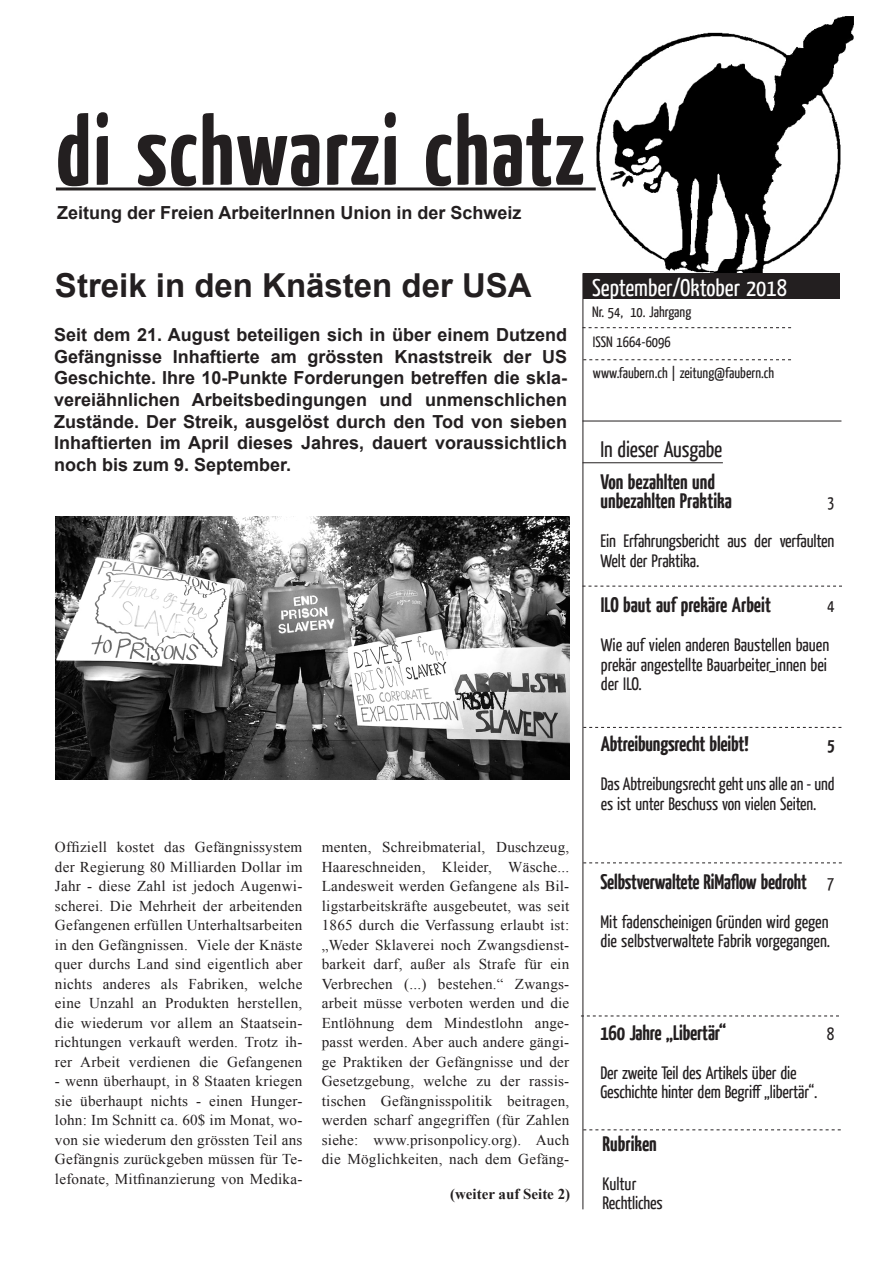
<style>
.page{position:relative;width:893px;height:1263px;background:#fff}
.page>*{position:absolute;margin:0;border:0;box-sizing:border-box;transform-origin:0 0}
.t1{font:700 97.5px "Yanone Kaffeesatz";letter-spacing:.02em;color:#231f20}
.t2{font:700 33px "Arial";color:#231f20}
.t3{font:24px "Yanone Kaffeesatz";color:#fff}
.t4{font:22.5px "Yanone Kaffeesatz";letter-spacing:-.01em;color:#231f20}
.t5{font:700 21px/19.5px "Yanone Kaffeesatz";letter-spacing:-.01em;color:#231f20}
.t6{font:700 18px/21.6px "Arial";color:#231f20;text-align:justify}
.t7{font:18px/19.5px "Yanone Kaffeesatz";letter-spacing:-.005em;color:#231f20}
.t8{font:18px/39px "Yanone Kaffeesatz";letter-spacing:-.005em;color:#231f20;text-align:right;scale:.9 1}
.t9{font:700 18px "Yanone Kaffeesatz";color:#231f20}
.t10{font:15px/19.5px "Times New Roman";letter-spacing:.015em;color:#231f20;text-align:justify}
.t11{font:15px "Yanone Kaffeesatz";color:#231f20}
.t12{font:700 15px "Times New Roman";color:#231f20}
.s1{font-weight:400;font-size:18px}
</style>
<div class="page">
<img style="left:575px;top:16px;width:279px;height:257px">
<hr style="left:56px;top:187px;width:540px;height:3px;background:#231f20">
<div style="left:583px;top:273px;width:257px;height:25px;background:#231f20"></div>
<hr style="left:582px;top:273px;width:1px;height:936px;background:#231f20">
<hr style="left:582px;top:421px;width:259px;height:1px;background:#231f20">
<svg style="left:583px;top:1129px;width:258px;height:1px"></svg>
<svg style="left:582px;top:327px;width:209px;height:1px"></svg>
<svg style="left:583px;top:359px;width:208px;height:1px"></svg>
<hr style="left:582px;top:462px;width:141px;height:1px;background:#231f20">
<img style="left:56px;top:517px;width:513px;height:263px">
<svg style="left:582px;top:586px;width:260px;height:1px"></svg>
<svg style="left:583px;top:727px;width:258px;height:1px"></svg>
<svg style="left:583px;top:862px;width:259px;height:1px"></svg>
<svg style="left:581px;top:1015px;width:258px;height:1px"></svg>
<h1 class="t1" style="left:56px;top:87px;width:530px">di schwarzi chatz</h1>
<p class="t6" style="left:57px;top:203px;width:466px">Zeitung der Freien ArbeiterInnen Union in der Schweiz</p>
<h2 class="t2" style="left:55px;top:264px;width:478px">Streik in den Knästen der USA</h2>
<p class="t6" style="left:54px;top:325px;width:515px">Seit dem 21. August beteiligen sich in über einem Dutzend Gefängnisse Inhaftierte am grössten Knaststreik der US Geschichte. Ihre 10-Punkte Forderungen betreffen die skla&shy;vereiähnlichen Arbeitsbedingungen und unmenschlichen Zustände. Der Streik, ausgelöst durch den Tod von sieben Inhaftierten im April dieses Jahres, dauert voraussichtlich noch bis zum 9. September.</p>
<p class="t10" style="left:55px;top:837px;width:249px">Offiziell kostet das Gefängnissystem der Regierung 80 Milliarden Dollar im Jahr - diese Zahl ist jedoch Augenwi&shy;scherei. Die Mehrheit der arbeitenden Gefangenen erfüllen Unterhaltsarbeiten in den Gefängnissen. Viele der Knäste quer durchs Land sind eigentlich aber nichts anderes als Fabriken, welche eine Unzahl an Produkten herstellen, die wiederum vor allem an Staatsein&shy;richtungen verkauft werden. Trotz ih&shy;rer Arbeit verdienen die Gefangenen</p>
<p class="t10" style="left:55px;top:1071px;width:249px">- wenn überhaupt, in 8 Staaten kriegen sie überhaupt nichts - einen Hunger&shy;lohn: Im Schnitt ca. 60$ im Monat, wo&shy;von sie wiederum den grössten Teil ans Gefängnis zurückgeben müssen für Te&shy;lefonate, Mitfinanzierung von Medika-</p>
<p class="t10" style="left:322px;top:837px;width:249px">menten, Schreibmaterial, Duschzeug, Haareschneiden, Kleider, Wäsche...<br>Landesweit werden Gefangene als Bil&shy;ligstarbeitskräfte ausgebeutet, was seit 1865 durch die Verfassung erlaubt ist: „Weder Sklaverei noch Zwangsdienst&shy;barkeit darf, außer als Strafe für ein Verbrechen (...) bestehen.“ Zwangs&shy;arbeit müsse verboten werden und die Entlöhnung dem Mindestlohn ange&shy;passt werden. Aber auch andere gängi&shy;ge Praktiken der Gefängnisse und der Gesetzgebung, welche zu der rassis&shy;tischen Gefängnisspolitik beitragen, werden scharf angegriffen (für Zahlen siehe: www.prisonpolicy.org). Auch die Möglichkeiten, nach dem Gefäng-</p>
<p class="t12" style="left:450px;top:1183px;width:122px">(weiter auf Seite 2)</p>
<h3 class="t3" style="left:592px;top:272px;width:196px">September/Oktober 2018</h3>
<p class="t11" style="left:592px;top:302px;width:101px">Nr. 54, 10. Jahrgang</p>
<p class="t11" style="left:593px;top:332px;width:79px">ISSN 1664-6096</p>
<p class="t11" style="left:593px;top:363px;width:183px">www.faubern.ch | zeitung@faubern.ch</p>
<h3 class="t4" style="left:601px;top:434px;width:123px">In dieser Ausgabe</h3>
<h3 class="t5" style="left:600px;top:471px;width:133px">Von bezahlten und unbezahlten Praktika</h3>
<p class="t8" style="left:600px;top:482px;width:261px">3<br>Ein Erfahrungsbericht aus der verfaulten</p>
<p class="t7" style="left:600px;top:550px;width:100px">Welt der Praktika.</p>
<h3 class="t5" style="left:601px;top:594px;width:172px">ILO baut auf prekäre Arbeit</h3>
<p class="t7" style="left:601px;top:586px;width:235px;line-height:39px;text-indent:226px">4<br>Wie auf vielen anderen Baustellen bauen</p>
<p class="t7" style="left:601px;top:654px;width:228px">prekär angestellte Bauarbeiter_innen bei der ILO.</p>
<h3 class="t5" style="left:601px;top:733px;width:149px">Abtreibungsrecht bleibt!</h3>
<p class="t9" style="left:827px;top:733px;width:9px">5</p>
<p class="t7" style="left:601px;top:774px;width:235px">Das Abtreibungsrecht geht uns alle an - und es ist unter Beschuss von vielen Seiten.</p>
<h3 class="t5" style="left:600px;top:870px;width:235px">Selbstverwaltete RiMaflow bedroht <span class="s1">7</span></h3>
<p class="t7" style="left:600px;top:911px;width:231px">Mit fadenscheinigen Gründen wird gegen die selbstverwaltete Fabrik vorgegangen.</p>
<h3 class="t5" style="left:600px;top:1021px;width:127px">160 Jahre „Libertär“</h3>
<p class="t7" style="left:827px;top:1023px;width:9px">8</p>
<p class="t7" style="left:600px;top:1062px;width:218px">Der zweite Teil des Artikels über die<br>Geschichte hinter dem Begriff „libertär“.</p>
<h3 class="t5" style="left:603px;top:1133px;width:56px">Rubriken</h3>
<p class="t7" style="left:603px;top:1173px;width:62px">Kultur<br>Rechtliches</p>
</div>
